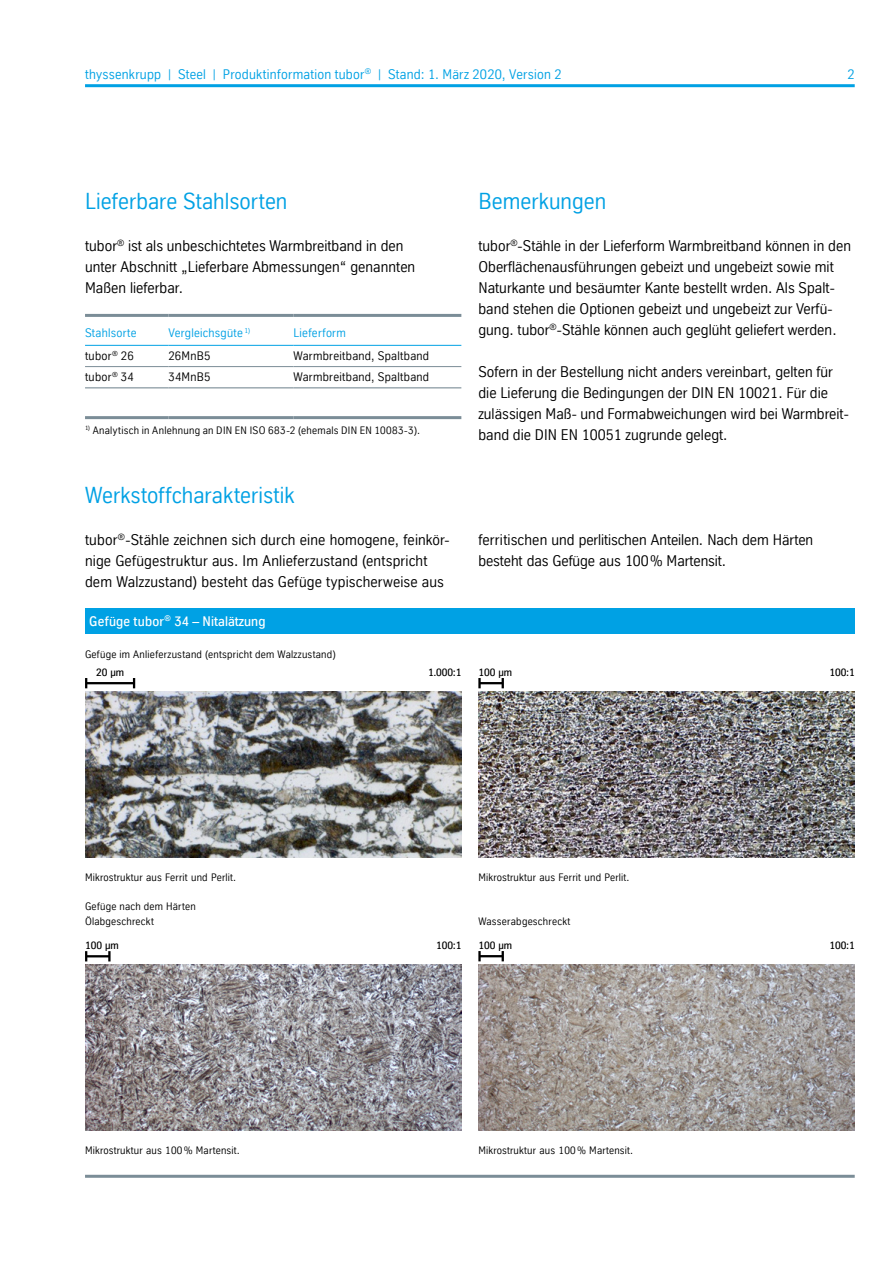
<style>
.page{position:relative;width:893px;height:1263px;background:#fff}
.page>*{position:absolute;margin:0;border:0;box-sizing:border-box;transform-origin:0 0}
.t1{font:22.5px "TK Type";letter-spacing:.005em;color:#00a1e4}
.t2{font:15px/21px "TK Type";letter-spacing:.005em;color:#000}
.t3{font:13.5px "TK Type";letter-spacing:.015em;color:#00a1e4}
.t4{font:500 13.5px "TK Type";letter-spacing:.005em;color:#fff}
.t5{font:12px "TK Type";letter-spacing:.02em;color:#000}
.t6{font:12px "TK Type";letter-spacing:.025em;color:#00a1e4}
.t7{font:10.5px/15px "TK Type";letter-spacing:.02em;color:#000}
.t8{font:500 10.5px "TK Type";color:#000}
</style>
<div class="page">
<hr style="left:85px;top:416px;width:83px;height:3px;background:#7b8d97">
<hr style="left:168px;top:416px;width:125px;height:3px;background:#7b8d97">
<hr style="left:293px;top:416px;width:168px;height:3px;background:#7b8d97">
<hr style="left:85px;top:314px;width:83px;height:3px;background:#7b8d97">
<hr style="left:168px;top:314px;width:125px;height:3px;background:#7b8d97">
<hr style="left:293px;top:314px;width:168px;height:3px;background:#7b8d97">
<hr style="left:85px;top:345px;width:83px;height:1px;background:#00a1e4">
<hr style="left:168px;top:345px;width:125px;height:1px;background:#00a1e4">
<hr style="left:293px;top:345px;width:168px;height:1px;background:#00a1e4">
<hr style="left:85px;top:366px;width:83px;height:1px;background:#7b8d97">
<hr style="left:168px;top:366px;width:125px;height:1px;background:#7b8d97">
<hr style="left:293px;top:366px;width:168px;height:1px;background:#7b8d97">
<hr style="left:85px;top:387px;width:83px;height:1px;background:#7b8d97">
<hr style="left:168px;top:387px;width:125px;height:1px;background:#7b8d97">
<hr style="left:293px;top:387px;width:168px;height:1px;background:#7b8d97">
<div style="left:85px;top:608px;width:770px;height:25px;background:#00a1e4"></div>
<hr style="left:85px;top:1175px;width:770px;height:3px;background:#7b8d97">
<img style="left:85px;top:965px;width:376px;height:165px">
<img style="left:478px;top:965px;width:377px;height:165px">
<hr style="left:479px;top:955px;width:24px;height:2px;background:#000">
<svg style="left:478px;top:951px;width:3px;height:10px"></svg>
<svg style="left:502px;top:951px;width:2px;height:10px"></svg>
<hr style="left:86px;top:955px;width:23px;height:2px;background:#000">
<svg style="left:85px;top:951px;width:2px;height:10px"></svg>
<svg style="left:108px;top:951px;width:3px;height:10px"></svg>
<img style="left:85px;top:692px;width:376px;height:165px">
<hr style="left:86px;top:682px;width:48px;height:2px;background:#000">
<svg style="left:85px;top:678px;width:2px;height:10px"></svg>
<svg style="left:133px;top:678px;width:2px;height:10px"></svg>
<img style="left:478px;top:692px;width:377px;height:165px">
<hr style="left:479px;top:682px;width:24px;height:2px;background:#000">
<svg style="left:478px;top:678px;width:3px;height:10px"></svg>
<svg style="left:502px;top:678px;width:2px;height:10px"></svg>
<hr style="left:85px;top:84px;width:770px;height:3px;background:#00a1e4">
<p class="t3" style="left:85px;top:66px;width:478px">thyssenkrupp | Steel | Produktinformation tubor<sup>®</sup> | Stand: 1. März 2020, Version 2</p>
<p class="t3" style="left:847px;top:66px;width:9px">2</p>
<h1 class="t1" style="left:85px;top:188px;width:204px">Lieferbare Stahlsorten</h1>
<p class="t2" style="left:85px;top:235px;width:332px">tubor<sup>®</sup> ist als unbeschichtetes Warmbreitband in den unter Abschnitt „Lieferbare Abmessungen“ genannten<br>Maßen lieferbar.</p>
<p class="t6" style="left:85px;top:326px;width:53px">Stahlsorte</p>
<p class="t6" style="left:168px;top:326px;width:83px">Vergleichsgüte <sup>1)</sup></p>
<p class="t6" style="left:293px;top:326px;width:54px">Lieferform</p>
<p class="t5" style="left:85px;top:349px;width:50px">tubor<sup>®</sup> 26</p>
<p class="t5" style="left:168px;top:349px;width:44px">26MnB5</p>
<p class="t5" style="left:293px;top:349px;width:137px">Warmbreitband, Spaltband</p>
<p class="t5" style="left:85px;top:371px;width:50px">tubor<sup>®</sup> 34</p>
<p class="t5" style="left:168px;top:371px;width:44px">34MnB5</p>
<p class="t5" style="left:293px;top:371px;width:137px">Warmbreitband, Spaltband</p>
<p class="t7" style="left:85px;top:423px;width:337px"><sup>1)</sup> Analytisch in Anlehnung an DIN EN ISO 683-2 (ehemals DIN EN 10083-3).</p>
<h1 class="t1" style="left:85px;top:482px;width:211px">Werkstoffcharakteristik</h1>
<p class="t2" style="left:85px;top:529px;width:366px">tubor<sup>®</sup>-Stähle zeichnen sich durch eine homogene, feinkör&shy;nige Gefügestruktur aus. Im Anlieferzustand (entspricht dem Walzzustand) besteht das Gefüge typischerweise aus</p>
<p class="t4" style="left:89px;top:613px;width:178px">Gefüge tubor<sup>®</sup> 34 – Nitalätzung</p>
<p class="t7" style="left:85px;top:646px;width:252px">Gefüge im Anlieferzustand (entspricht dem Walzzustand)</p>
<p class="t8" style="left:96px;top:666px;width:30px">20 µm</p>
<p class="t8" style="left:428px;top:666px;width:35px">1.000:1</p>
<h1 class="t1" style="left:478px;top:188px;width:129px">Bemerkungen</h1>
<p class="t2" style="left:478px;top:235px;width:374px">tubor<sup>®</sup>-Stähle in der Lieferform Warmbreitband können in den Oberflächenausführungen gebeizt und ungebeizt sowie mit Naturkante und besäumter Kante bestellt wrden. Als Spalt&shy;band stehen die Optionen gebeizt und ungebeizt zur Verfü&shy;gung. tubor<sup>®</sup>-Stähle können auch geglüht geliefert werden.</p>
<p class="t2" style="left:478px;top:361px;width:372px">Sofern in der Bestellung nicht anders vereinbart, gelten für die Lieferung die Bedingungen der DIN EN 10021. Für die zulässigen Maß- und Formabweichungen wird bei Warmbreit&shy;band die DIN EN 10051 zugrunde gelegt.</p>
<p class="t2" style="left:478px;top:529px;width:336px">ferritischen und perlitischen Anteilen. Nach dem Härten besteht das Gefüge aus 100% Martensit.</p>
<p class="t8" style="left:478px;top:666px;width:35px">100 µm</p>
<p class="t8" style="left:829px;top:666px;width:27px">100:1</p>
<p class="t7" style="left:85px;top:870px;width:153px">Mikrostruktur aus Ferrit und Perlit.</p>
<p class="t7" style="left:85px;top:898px;width:112px">Gefüge nach dem Härten<br>Ölabgeschreckt</p>
<p class="t7" style="left:478px;top:870px;width:153px">Mikrostruktur aus Ferrit und Perlit.</p>
<p class="t7" style="left:478px;top:913px;width:94px">Wasserabgeschreckt</p>
<p class="t8" style="left:85px;top:939px;width:35px">100 µm</p>
<p class="t8" style="left:436px;top:939px;width:27px">100:1</p>
<p class="t8" style="left:478px;top:939px;width:35px">100 µm</p>
<p class="t8" style="left:829px;top:939px;width:27px">100:1</p>
<p class="t7" style="left:85px;top:1143px;width:156px">Mikrostruktur aus 100 % Martensit.</p>
<p class="t7" style="left:478px;top:1142px;width:156px">Mikrostruktur aus 100 % Martensit.</p>
</div>
